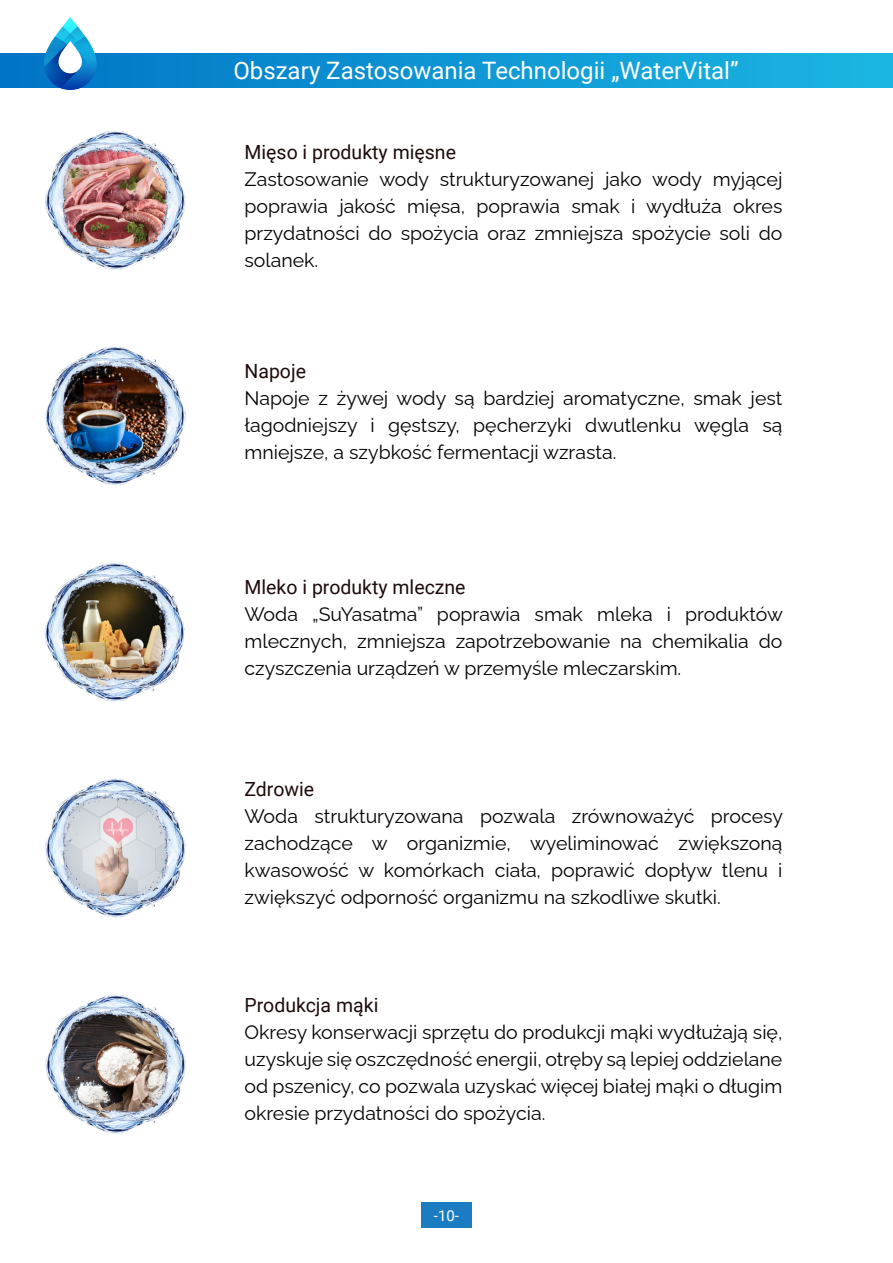
<style>
.page{position:relative;width:893px;height:1263px;background:#fff}
.page>*{position:absolute;margin:0;border:0;box-sizing:border-box;transform-origin:0 0}
.t1{font:24px "Roboto";color:#fff}
.t2{font:19.5px/27px "Raleway";color:#000;text-align:justify}
.t3{font:19.5px "Roboto";color:#1d0b0b}
.t4{font:15px "Roboto";color:#fff}
</style>
<div class="page">
<div style="left:421px;top:1202px;width:51px;height:26px;background:#1c7cc1"></div>
<div style="left:0;top:54px;width:893px;height:33px;background:linear-gradient(to right,#0074c5,#1cb7e2)"></div>
<svg style="left:43px;top:17px;width:55px;height:73px"></svg>
<img style="left:45px;top:778px;width:141px;height:140px">
<img style="left:44px;top:563px;width:141px;height:139px">
<img style="left:45px;top:995px;width:141px;height:139px">
<img style="left:45px;top:131px;width:141px;height:139px">
<img style="left:45px;top:346px;width:141px;height:139px">
<p class="t1" style="left:233px;top:54px;width:507px">Obszary Zastosowania Technologii „WaterVital”</p>
<p class="t3" style="left:244px;top:139px;width:213px">Mięso i produkty mięsne</p>
<p class="t2" style="left:244px;top:164px;width:539px">Zastosowanie wody strukturyzowanej jako wody myjącej poprawia jakość mięsa, poprawia smak i wydłuża okres przydatności do spożycia oraz zmniejsza spożycie soli do solanek.</p>
<p class="t3" style="left:244px;top:357px;width:63px">Napoje</p>
<p class="t2" style="left:244px;top:382px;width:539px">Napoje z żywej wody są bardziej aromatyczne, smak jest łagodniejszy i gęstszy, pęcherzyki dwutlenku węgla są mniejsze, a szybkość fermentacji wzrasta.</p>
<p class="t3" style="left:244px;top:573px;width:223px">Mleko i produkty mleczne</p>
<p class="t2" style="left:244px;top:598px;width:540px">Woda „SuYasatma” poprawia smak mleka i produktów mlecznych, zmniejsza zapotrzebowanie na chemikalia do czyszczenia urządzeń w przemyśle mleczarskim.</p>
<p class="t3" style="left:244px;top:775px;width:71px">Zdrowie</p>
<p class="t2" style="left:244px;top:801px;width:540px">Woda strukturyzowana pozwala zrównoważyć procesy zachodzące w organizmie, wyeliminować zwiększoną kwasowość w komórkach ciała, poprawić dopływ tlenu i zwiększyć odporność organizmu na szkodliwe skutki.</p>
<p class="t3" style="left:244px;top:991px;width:135px">Produkcja mąki</p>
<p class="t2" style="left:244px;top:1017px;width:539px">Okresy konserwacji sprzętu do produkcji mąki wydłużają się, uzyskuje się oszczędność energii, otręby są lepiej oddzielane od pszenicy, co pozwala uzyskać więcej białej mąki o długim okresie przydatności do spożycia.</p>
<p class="t4" style="left:434px;top:1205px;width:27px">-10-</p>
</div>
